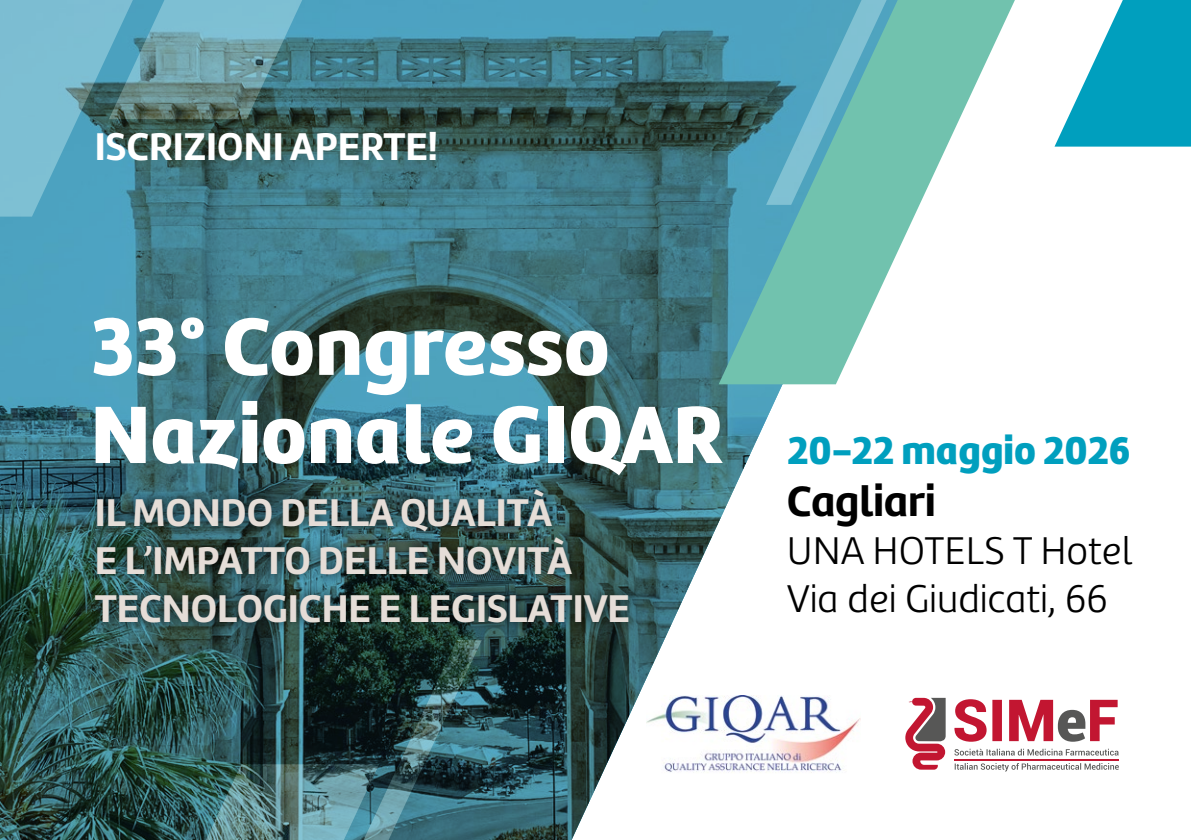
<style>
.page{position:relative;width:1191px;height:840px;background:#fff}
.page>*{position:absolute;margin:0;border:0;box-sizing:border-box;transform-origin:0 0}
.t1{font:900 84px/88px "Marine UP";color:#fff}
.t2{font:700 44px "Marine UP";color:#000}
.t3{font:700 40px/48px "Marine UP";color:#e5ddd7}
.t4{font:300 40px/48px "Marine UP";color:#000}
.t5{font:700 40px "Marine UP";color:#fff}
.t6{font:900 40px "Marine UP";color:#009fbe}
</style>
<div class="page">
<img style="left:0;top:0;width:861px;height:839px">
<svg style="left:718px;top:0;width:297px;height:384px"></svg>
<svg style="left:766px;top:0;width:120px;height:205px;background:#61afbb"></svg>
<svg style="left:0;top:0;width:302px;height:216px;background:#5c95a1"></svg>
<svg style="left:1055px;top:0;width:136px;height:146px"></svg>
<div style="left:84px;top:479px;width:555px;height:154px;background:#000;opacity:.75"></div>
<img style="left:646px;top:695px;width:214px;height:78px">
<svg style="left:905px;top:697px;width:40px;height:72px"></svg>
<svg style="left:954px;top:699px;width:163px;height:42px"></svg>
<svg style="left:954px;top:763px;width:164px;height:8px"></svg>
<hr style="left:954px;top:758px;width:165px;height:2px;background:#c21631">
<svg style="left:954px;top:748px;width:164px;height:7px"></svg>
<svg style="left:186px;top:639px;width:296px;height:200px;background:#315557"></svg>
<p class="t5" style="left:95px;top:120px;width:344px">ISCRIZIONI APERTE!</p>
<h1 class="t1" style="left:91px;top:302px;width:634px">33° Congresso<br>Nazionale GIQAR</h1>
<p class="t3" style="left:95px;top:488px;width:537px">IL MONDO DELLA QUALITÀ<br>E L’IMPATTO DELLE NOVITÀ<br>TECNOLOGICHE E LEGISLATIVE</p>
<p class="t6" style="left:787px;top:424px;width:344px">20-22 maggio 2026</p>
<p class="t2" style="left:787px;top:472px;width:150px">Cagliari</p>
<p class="t4" style="left:787px;top:526px;width:347px">UNA HOTELS T Hotel<br>Via dei Giudicati, 66</p>
</div>
